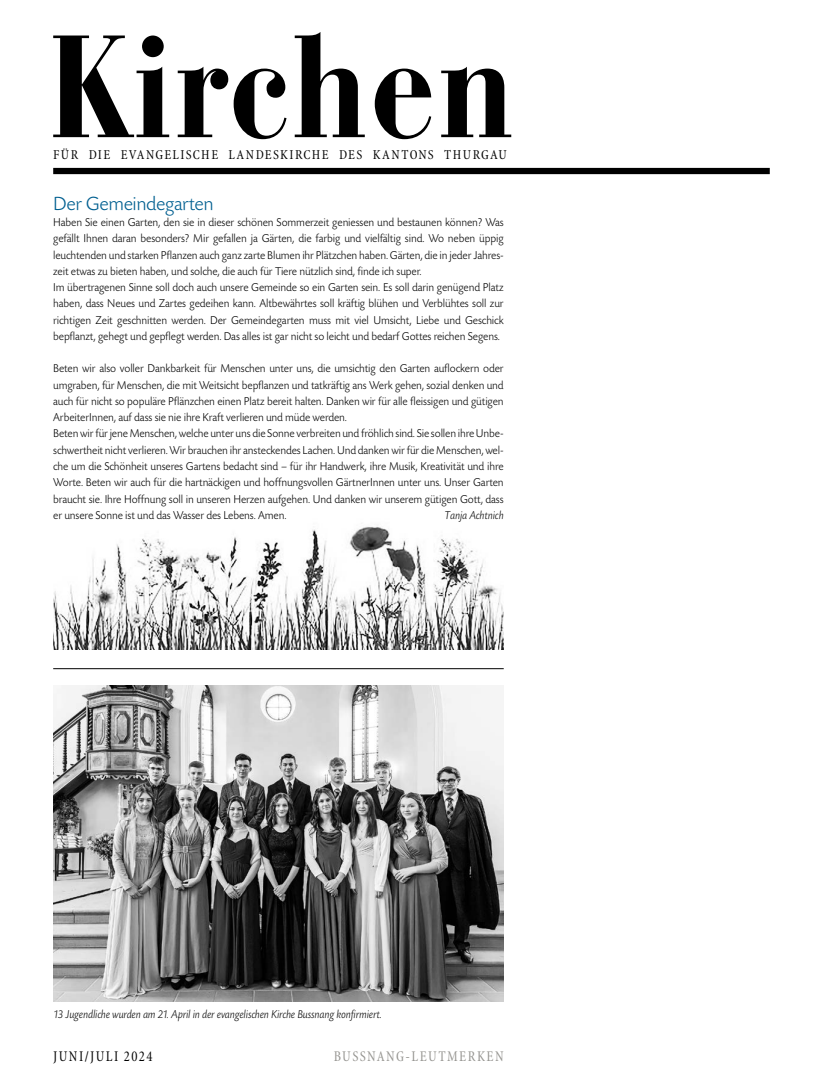
<style>
.page{position:relative;width:823px;height:1092px;background:#fff}
.page>*{position:absolute;margin:0;border:0;box-sizing:border-box;transform-origin:0 0}
.t1{font:300 20px "Today SBOP";letter-spacing:-.02em;color:#005f90}
.t2{font:condensed 15px "Minion";letter-spacing:.1em;color:#959490;scale:.95 1}
.t3{font:condensed 15px "Minion";letter-spacing:.1em;color:#000;scale:.95 1}
.t4{font:condensed 13.75px "Minion";letter-spacing:.095em;color:#000}
.t5{font:300 11.88px/16.2px "Today SBOP";letter-spacing:-.01em;color:#000;scale:.95 1}
.t6{font:italic 300 11.88px "Today SBOP";letter-spacing:-.01em;color:#000;scale:.95 1}
</style>
<div class="page">
<img style="left:53px;top:527px;width:450px;height:122px">
<svg style="left:53px;top:35px;width:116px;height:102px"></svg>
<svg style="left:178px;top:67px;width:108px;height:72px"></svg>
<svg style="left:294px;top:32px;width:70px;height:105px"></svg>
<svg style="left:374px;top:69px;width:57px;height:70px"></svg>
<svg style="left:441px;top:67px;width:70px;height:70px"></svg>
<div style="left:53px;top:168px;width:716px;height:6px;background:#000"></div>
<hr style="left:53px;top:668px;width:450px;height:1px;background:#000">
<img style="left:53px;top:685px;width:450px;height:316px">
<p class="t4" style="left:53px;top:148px;width:455px">FÜR DIE EVANGELISCHE LANDESKIRCHE DES KANTONS THURGAU</p>
<h1 class="t1" style="left:53px;top:193px;width:162px">Der Gemeindegarten</h1>
<p class="t5" style="left:53px;top:215px;width:475px">Haben Sie einen Garten, den sie in dieser schönen Sommerzeit geniessen und bestaunen können? Was gefällt Ihnen daran besonders? Mir gefallen ja Gärten, die farbig und vielfältig sind. Wo neben üppig leuchtenden und starken Pflanzen auch ganz zarte Blumen ihr Plätzchen haben. Gärten, die in jeder Jahres&shy;zeit etwas zu bieten haben, und solche, die auch für Tiere nützlich sind, finde ich super.<br>Im übertragenen Sinne soll doch auch unsere Gemeinde so ein Garten sein. Es soll darin genügend Platz haben, dass Neues und Zartes gedeihen kann. Altbewährtes soll kräftig blühen und Verblühtes soll zur richtigen Zeit geschnitten werden. Der Gemeindegarten muss mit viel Umsicht, Liebe und Geschick bepflanzt, gehegt und gepflegt werden. Das alles ist gar nicht so leicht und bedarf Gottes reichen Segens.</p>
<p class="t5" style="left:53px;top:361px;width:475px">Beten wir also voller Dankbarkeit für Menschen unter uns, die umsichtig den Garten auflockern oder umgraben, für Menschen, die mit Weitsicht bepflanzen und tatkräftig ans Werk gehen, sozial denken und auch für nicht so populäre Pflänzchen einen Platz bereit halten. Danken wir für alle fleissigen und gütigen ArbeiterInnen, auf dass sie nie ihre Kraft verlieren und müde werden.<br>Beten wir für jene Menschen, welche unter uns die Sonne verbreiten und fröhlich sind. Sie sollen ihre Unbe&shy;schwertheit nicht verlieren. Wir brauchen ihr ansteckendes Lachen. Und danken wir für die Menschen, wel&shy;che um die Schönheit unseres Gartens bedacht sind – für ihr Handwerk, ihre Musik, Kreativität und ihre Worte. Beten wir auch für die hartnäckigen und hoffnungsvollen GärtnerInnen unter uns. Unser Garten braucht sie. Ihre Hoffnung soll in unseren Herzen aufgehen. Und danken wir unserem gütigen Gott, dass er unsere Sonne ist und das Wasser des Lebens. Amen.</p>
<p class="t6" style="left:444px;top:508px;width:64px">Tanja Achtnich</p>
<p class="t6" style="left:53px;top:1007px;width:347px">13 Jugendliche wurden am 21. April in der evangelischen Kirche Bussnang konfirmiert.</p>
<p class="t3" style="left:53px;top:1048px;width:106px">JUNI/JULI 2024</p>
<p class="t2" style="left:333px;top:1048px;width:180px">BUSSNANG-LEUTMERKEN</p>
</div>
